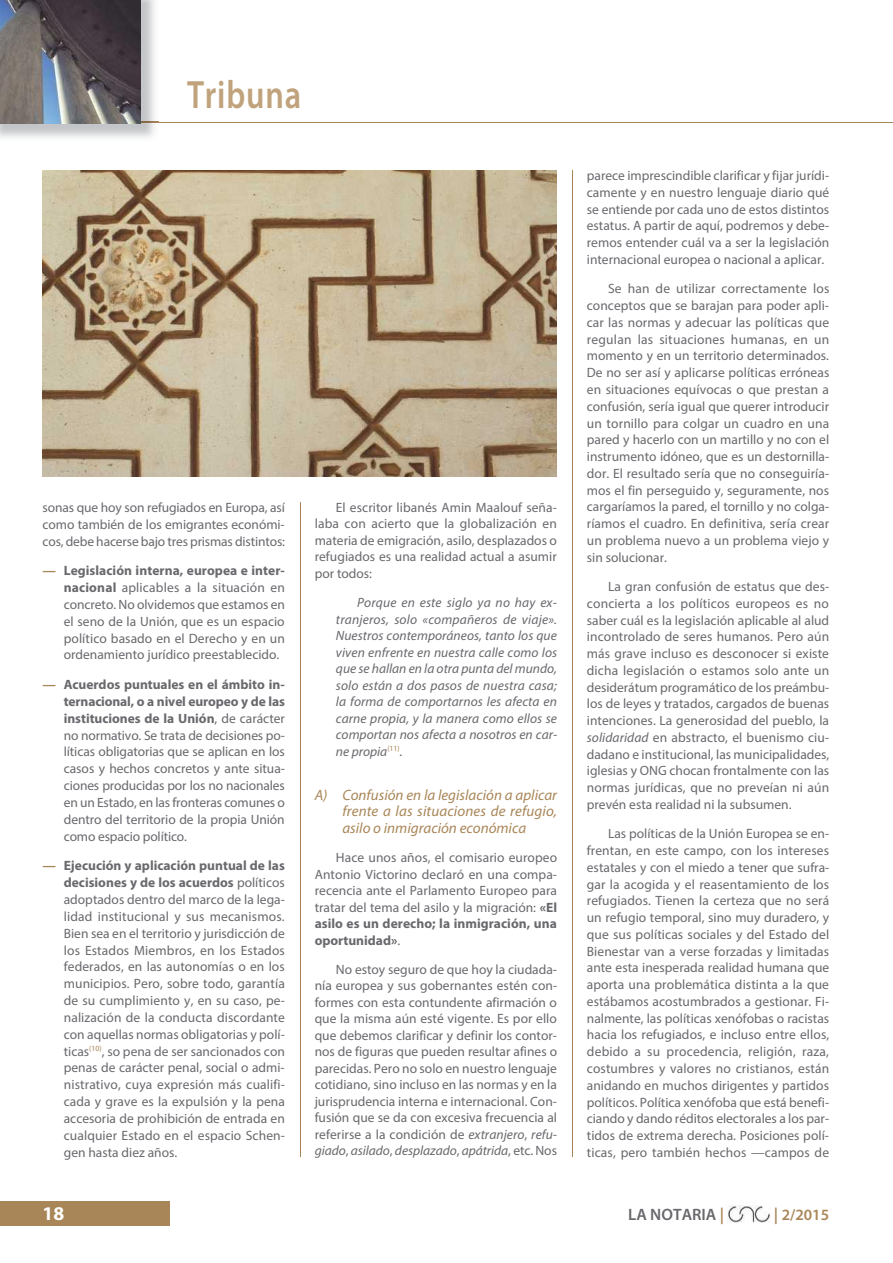
<style>
.page{position:relative;width:893px;height:1263px;background:#fff}
.page>*{position:absolute;margin:0;border:0;box-sizing:border-box;transform-origin:0 0}
.t1{font:600 39.6px "Myriad Pro";letter-spacing:.025em;color:#c0a37c;scale:.82 1}
.t2{font:700 19.5px "Myriad Pro";color:#fefefe}
.t3{font:600 16.5px "Myriad Pro";color:#69686d}
.t4{font:600 15.75px "Myriad Pro";color:#a98658}
.t5{font:italic 15px/16.5px "Myriad Pro";color:#a98658;text-align:justify}
.t6{font:13.5px/16.8px "Myriad Pro";color:#69686d;text-align:justify}
.t7{font:italic 13.5px/16.5px "Myriad Pro";color:#69686d;text-align:justify}
.s1{font-weight:700;color:#a98658}
.s2{font-weight:700}
.s3{font-style:italic}
.s4{color:#a98658}
.s5{font-size:16.5px}
</style>
<div class="page">
<hr style="left:0;top:122px;width:893px;height:1px;background:#a98658">
<div style="left:0;top:1202px;width:170px;height:24px;background:#a98658"></div>
<img style="left:728px;top:1206px;width:42px;height:16px">
<img style="left:0;top:0;width:159px;height:138px">
<img style="left:140px;top:122px;width:19px;height:1px">
<img style="left:0;top:0;width:140px;height:123px">
<hr style="left:300px;top:502px;width:1px;height:655px;background:#a98658">
<hr style="left:572px;top:170px;width:1px;height:987px;background:#a98658">
<img style="left:43px;top:170px;width:513px;height:306px">
<h1 class="t1" style="left:187px;top:70px;width:141px">Tribuna</h1>
<p class="t6" style="left:43px;top:499px;width:244px">sonas que hoy son refugiados en Europa, así como también de los emigrantes económi&shy;cos, debe hacerse bajo tres prismas distintos:</p>
<p class="t6" style="left:64px;top:562px;width:223px;text-indent:-21px"><span class="s1">—</span> <span class="s2">Legislación interna, europea e inter&shy;nacional</span> aplicables a la situación en concreto. No olvidemos que estamos en el seno de la Unión, que es un espacio político basado en el Derecho y en un ordenamiento jurídico preestablecido.</p>
<p class="t6" style="left:64px;top:676px;width:223px;text-indent:-21px"><span class="s1">—</span> <span class="s2">Acuerdos puntuales en el ámbito in&shy;ternacional, o a nivel europeo y de las instituciones de la Unión</span>, de carácter no normativo. Se trata de decisiones po&shy;líticas obligatorias que se aplican en los casos y hechos concretos y ante situa&shy;ciones producidas por los no nacionales en un Estado, en las fronteras comunes o dentro del territorio de la propia Unión como espacio político.</p>
<p class="t6" style="left:64px;top:857px;width:223px;text-indent:-21px"><span class="s1">—</span> <span class="s2">Ejecución y aplicación puntual de las decisiones y de los acuerdos</span> políticos adoptados dentro del marco de la lega&shy;lidad institucional y sus mecanismos.<br>Bien sea en el territorio y jurisdicción de los Estados Miembros, en los Estados federados, en las autonomías o en los municipios. Pero, sobre todo, garantía de su cumplimiento y, en su caso, pe&shy;nalización de la conducta discordante con aquellas normas obligatorias y polí&shy;ticas<sup>(10)</sup>, so pena de ser sancionados con penas de carácter penal, social o admi&shy;nistrativo, cuya expresión más cualifi&shy;cada y grave es la expulsión y la pena accesoria de prohibición de entrada en cualquier Estado en el espacio Schen&shy;gen hasta diez años.</p>
<p class="t6" style="left:315px;top:499px;width:244px;text-indent:21px">El escritor libanés Amin Maalouf seña&shy;laba con acierto que la globalización en materia de emigración, asilo, desplazados o refugiados es una realidad actual a asumir por todos:</p>
<p class="t7" style="left:336px;top:594px;width:223px;text-indent:21px">Porque en este siglo ya no hay ex&shy;tranjeros, solo «compañeros de viaje».<br>Nuestros contemporáneos, tanto los que viven enfrente en nuestra calle como los que se hallan en la otra punta del mundo, solo están a dos pasos de nuestra casa; la forma de comportarnos les afecta en carne propia, y la manera como ellos se comportan nos afecta a nosotros en car&shy;ne propia<sup>(11)</sup>.</p>
<p class="t5" style="left:342px;top:786px;width:216px;text-indent:-28px">A) Confusión en la legislación a aplicar frente a las situaciones de refugio, asilo o inmigración económica</p>
<p class="t6" style="left:315px;top:849px;width:244px;text-indent:21px">Hace unos años, el comisario europeo Antonio Victorino declaró en una compa&shy;recencia ante el Parlamento Europeo para tratar del tema del asilo y la migración: <span class="s2">«El asilo es un derecho; la inmigración, una oportunidad»</span>.</p>
<p class="t6" style="left:315px;top:961px;width:244px;text-indent:21px">No estoy seguro de que hoy la ciudada&shy;nía europea y sus gobernantes estén con&shy;formes con esta contundente afirmación o que la misma aún esté vigente. Es por ello que debemos clarificar y definir los contor&shy;nos de figuras que pueden resultar afines o parecidas. Pero no solo en nuestro lenguaje cotidiano, sino incluso en las normas y en la jurisprudencia interna e internacional. Con&shy;fusión que se da con excesiva frecuencia al referirse a la condición de <span class="s3">extranjero</span>, <span class="s3">refu&shy;giado</span>, <span class="s3">asilado</span>, <span class="s3">desplazado</span>, <span class="s3">apátrida</span>, etc. Nos</p>
<p class="t6" style="left:587px;top:167px;width:244px">parece imprescindible clarificar y fijar jurídi&shy;camente y en nuestro lenguaje diario qué se entiende por cada uno de estos distintos estatus. A partir de aquí, podremos y debe&shy;remos entender cuál va a ser la legislación internacional europea o nacional a aplicar.</p>
<p class="t6" style="left:587px;top:280px;width:244px;text-indent:21px">Se han de utilizar correctamente los conceptos que se barajan para poder apli&shy;car las normas y adecuar las políticas que regulan las situaciones humanas, en un momento y en un territorio determinados.<br>De no ser así y aplicarse políticas erróneas en situaciones equívocas o que prestan a confusión, sería igual que querer introducir un tornillo para colgar un cuadro en una pared y hacerlo con un martillo y no con el instrumento idóneo, que es un destornilla&shy;dor. El resultado sería que no conseguiría&shy;mos el fin perseguido y, seguramente, nos cargaríamos la pared, el tornillo y no colga&shy;ríamos el cuadro. En definitiva, sería crear un problema nuevo a un problema viejo y sin solucionar.</p>
<p class="t6" style="left:587px;top:578px;width:244px;text-indent:21px">La gran confusión de estatus que des&shy;concierta a los políticos europeos es no saber cuál es la legislación aplicable al alud incontrolado de seres humanos. Pero aún más grave incluso es desconocer si existe dicha legislación o estamos solo ante un desiderátum programático de los preámbu&shy;los de leyes y tratados, cargados de buenas intenciones. La generosidad del pueblo, la <span class="s3">solidaridad</span> en abstracto, el buenismo ciu&shy;dadano e institucional, las municipalidades, iglesias y ONG chocan frontalmente con las normas jurídicas, que no preveían ni aún prevén esta realidad ni la subsumen.</p>
<p class="t6" style="left:587px;top:825px;width:244px;text-indent:21px">Las políticas de la Unión Europea se en&shy;frentan, en este campo, con los intereses estatales y con el miedo a tener que sufra&shy;gar la acogida y el reasentamiento de los refugiados. Tienen la certeza que no será un refugio temporal, sino muy duradero, y que sus políticas sociales y del Estado del Bienestar van a verse forzadas y limitadas ante esta inesperada realidad humana que aporta una problemática distinta a la que estábamos acostumbrados a gestionar. Fi&shy;nalmente, las políticas xenófobas o racistas hacia los refugiados, e incluso entre ellos, debido a su procedencia, religión, raza, costumbres y valores no cristianos, están anidando en muchos dirigentes y partidos políticos. Política xenófoba que está benefi&shy;ciando y dando réditos electorales a los par&shy;tidos de extrema derecha. Posiciones polí&shy;ticas, pero también hechos —campos de</p>
<h2 class="t2" style="left:43px;top:1201px;width:23px">18</h2>
<p class="t3" style="left:628px;top:1204px;width:97px">LA NOTARIA <span class="s4">|</span></p>
<p class="t4" style="left:774px;top:1205px;width:57px"><span class="s5">|</span> 2/2015</p>
</div>
